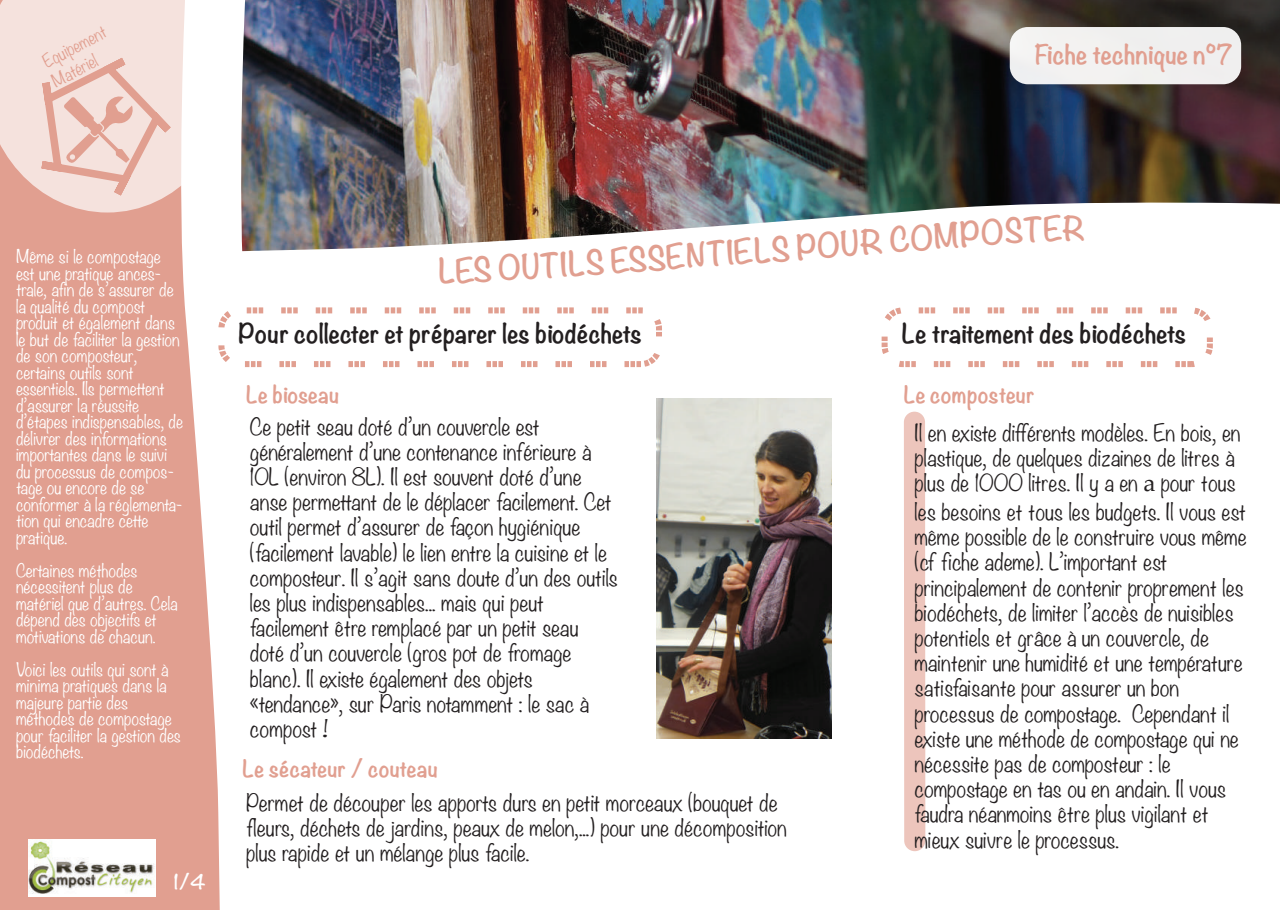
<style>
.page{position:relative;width:1280px;height:910px;background:#fff}
.page>*{position:absolute;margin:0;border:0;box-sizing:border-box;transform-origin:0 0}
.t1{font:700 30px "Noteworthy";color:#e19f90}
.t2{font:700 24px "Noteworthy";color:#231f20}
.t3{font:700 24px "Noteworthy";color:#e19f90}
.t4{font:300 21px/25.2px "Noteworthy";color:#231f20}
.t5{font:700 21px "Noteworthy";color:#e19f90}
.t6{font:700 18px "Noteworthy";color:#fff}
.t7{font:300 16.5px/16.5px "Noteworthy";color:#fff}
.t8{font:300 16.05px "Noteworthy";color:#e19f90}
.s1{font-family:"Palatino Linotype";font-weight:400;font-size:24px}
</style>
<div class="page">
<img style="left:311px;top:0;width:969px;height:177px">
<div style="left:0;top:0;width:223px;height:910px;background:#e19f90"></div>
<svg style="left:0;top:0;width:157px;height:213px;background:#f2d8d1"></svg>
<svg style="left:157px;top:0;width:154px;height:910px"></svg>
<img style="left:148px;top:177px;width:1132px;height:166px">
<div style="left:1010px;top:27px;width:231px;height:57px;background:#f1f0ef;border-radius:18px"></div>
<svg style="left:33px;top:51px;width:146px;height:153px"></svg>
<div style="left:904px;top:412px;width:21px;height:439px;background:#edc5bc;border-radius:11px"></div>
<div style="left:218px;top:307px;width:444px;height:60px;border:6px dashed #e19f90;border-radius:18px"></div>
<div style="left:882px;top:307px;width:331px;height:60px;border:6px dashed #e19f90;border-radius:18px"></div>
<img style="left:656px;top:398px;width:175px;height:341px">
<img style="left:29px;top:840px;width:127px;height:57px">
<svg style="left:981px;top:214px;width:103px;height:31px"></svg>
<p class="t8" style="left:37px;top:50px;width:71px;rotate:-28deg">Equipement</p>
<p class="t8" style="left:46px;top:70px;width:51px;rotate:-28deg">Matériel</p>
<p class="t3" style="left:1034px;top:33px;width:200px">Fiche technique n°7</p>
<p class="t7" style="left:16px;top:248px;width:169px">Même si le compostage est une pratique ances&shy;trale, afin de s’assurer de la qualité du compost produit et également dans le but de faciliter la gestion de son composteur, certains outils sont essentiels. Ils permettent d’assurer la réussite d’étapes indispensables, de délivrer des informations importantes dans le suivi du processus de compos&shy;tage ou encore de se conformer à la réglementa&shy;tion qui encadre cette pratique.</p>
<p class="t7" style="left:16px;top:561px;width:163px">Certaines méthodes nécessitent plus de matériel que d’autres. Cela dépend des objectifs et motivations de chacun.</p>
<p class="t7" style="left:16px;top:660px;width:166px">Voici les outils qui sont à minima pratiques dans la majeure partie des méthodes de compostage pour faciliter la gestion des biodéchets.</p>
<p class="t6" style="left:173px;top:866px;width:34px">1/4</p>
<h1 class="t1" style="left:538px;top:239px;width:303px;rotate:-4deg">TILS ESSENTIELS PO</h1>
<h1 class="t1" style="left:838px;top:218px;width:142px;rotate:-5deg">UR COMP</h1>
<h1 class="t1" style="left:437px;top:245px;width:104px;rotate:-3deg">LES OU</h1>
<p class="t2" style="left:239px;top:312px;width:405px">Pour collecter et préparer les biodéchets</p>
<p class="t5" style="left:246px;top:375px;width:94px">Le bioseau</p>
<p class="t4" style="left:250px;top:413px;width:369px">Ce petit seau doté d’un couvercle est généralement d’une contenance inférieure à 10L (environ 8L). Il est souvent doté d’une anse permettant de le déplacer facilement. Cet outil permet d’assurer de façon hygiénique (facilement lavable) le lien entre la cuisine et le composteur. Il s’agit sans doute d’un des outils les plus indispensables... mais qui peut facilement être remplacé par un petit seau doté d’un couvercle (gros pot de fromage blanc). Il existe également des objets «tendance», sur Paris notamment : le sac à compost !</p>
<p class="t5" style="left:242px;top:749px;width:197px">Le sécateur / couteau</p>
<p class="t4" style="left:246px;top:789px;width:542px">Permet de découper les apports durs en petit morceaux (bouquet de fleurs, déchets de jardins, peaux de melon,...) pour une décomposition plus rapide et un mélange plus facile.</p>
<p class="t2" style="left:902px;top:312px;width:286px">Le traitement des biodéchets</p>
<p class="t5" style="left:904px;top:375px;width:132px">Le composteur</p>
<p class="t4" style="left:915px;top:419px;width:327px">Il en existe différents modèles. En bois, en plastique, de quelques dizaines de litres à plus de 1000 litres. Il y a en <span class="s1">a</span> pour tous</p>
<p class="t4" style="left:915px;top:499px;width:333px">les besoins et tous les budgets. Il vous est même possible de le construire vous même (cf fiche ademe). L’important est principalement de contenir proprement les biodéchets, de limiter l’accès de nuisibles potentiels et grâce à un couvercle, de maintenir une humidité et une température satisfaisante pour assurer un bon processus de compostage. Cependant il existe une méthode de compostage qui ne nécessite pas de composteur : le compostage en tas ou en andain. Il vous faudra néanmoins être plus vigilant et mieux suivre le processus.</p>
</div>
